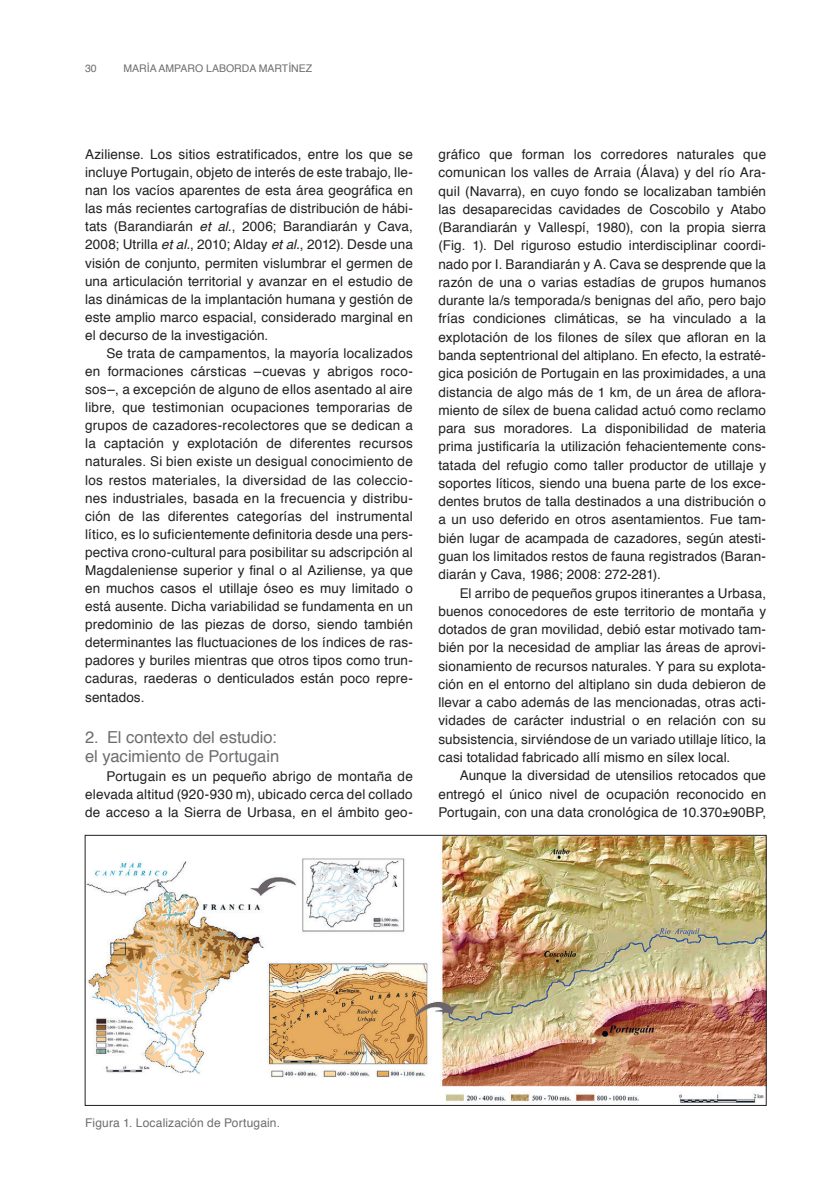
<style>
.page{position:relative;width:830px;height:1191px;background:#fff}
.page>*{position:absolute;margin:0;border:0;box-sizing:border-box;transform-origin:0 0}
.t1{font:16.5px/19.8px "Helvetica";color:#6c6d70}
.t2{font:13.5px/18.3px "Helvetica";letter-spacing:.01em;color:#231f20;text-align:justify}
.t3{font:12px "Helvetica";letter-spacing:.01em;color:#6c6d70}
.t4{font:10.5px "Helvetica";color:#6c6d70}
.s1{font-style:italic}
</style>
<div class="page">
<img style="left:87px;top:837px;width:677px;height:266px">
<div style="left:85px;top:835px;width:681px;height:270px;border:1px solid #231f20"></div>
<p class="t4" style="left:85px;top:64px;width:13px">30</p>
<p class="t4" style="left:123px;top:64px;width:190px">MARÍA AMPARO LABORDA MARTÍNEZ</p>
<p class="t2" style="left:85px;top:146px;width:329px">Aziliense. Los sitios estratificados, entre los que se incluye Portugain, objeto de interés de este trabajo, lle&shy;nan los vacíos aparentes de esta área geográfica en las más recientes cartografías de distribución de hábi&shy;tats (Barandiarán <span class="s1">et al.</span>, 2006; Barandiarán y Cava, 2008; Utrilla <span class="s1">et al.</span>, 2010; Alday <span class="s1">et al.</span>, 2012). Desde una visión de conjunto, permiten vislumbrar el germen de una articulación territorial y avanzar en el estudio de las dinámicas de la implantación humana y gestión de este amplio marco espacial, considerado marginal en el decurso de la investigación.</p>
<p class="t2" style="left:85px;top:345px;width:329px;text-indent:21px">Se trata de campamentos, la mayoría localizados en formaciones cársticas –cuevas y abrigos roco&shy;sos–, a excepción de alguno de ellos asentado al aire libre, que testimonian ocupaciones temporarias de grupos de cazadores-recolectores que se dedican a la captación y explotación de diferentes recursos naturales. Si bien existe un desigual conocimiento de los restos materiales, la diversidad de las coleccio&shy;nes industriales, basada en la frecuencia y distribu&shy;ción de las diferentes categorías del instrumental lítico, es lo suficientemente definitoria desde una pers&shy;pectiva crono-cultural para posibilitar su adscripción al Magdaleniense superior y final o al Aziliense, ya que en muchos casos el utillaje óseo es muy limitado o está ausente. Dicha variabilidad se fundamenta en un predominio de las piezas de dorso, siendo también determinantes las fluctuaciones de los índices de ras&shy;padores y buriles mientras que otros tipos como trun&shy;caduras, raederas o denticulados están poco repre&shy;sentados.</p>
<p class="t1" style="left:85px;top:728px;width:195px">2. El contexto del estudio: el yacimiento de Portugain</p>
<p class="t2" style="left:85px;top:768px;width:329px;text-indent:21px">Portugain es un pequeño abrigo de montaña de elevada altitud (920-930 m), ubicado cerca del collado de acceso a la Sierra de Urbasa, en el ámbito geo-</p>
<p class="t2" style="left:438px;top:146px;width:329px">gráfico que forman los corredores naturales que comunican los valles de Arraia (Álava) y del río Ara&shy;quil (Navarra), en cuyo fondo se localizaban también las desaparecidas cavidades de Coscobilo y Atabo (Barandiarán y Vallespí, 1980), con la propia sierra (Fig. 1). Del riguroso estudio interdisciplinar coordi&shy;nado por I. Barandiarán y A. Cava se desprende que la razón de una o varias estadías de grupos humanos durante la/s temporada/s benignas del año, pero bajo frías condiciones climáticas, se ha vinculado a la explotación de los filones de sílex que afloran en la banda septentrional del altiplano. En efecto, la estraté&shy;gica posición de Portugain en las proximidades, a una distancia de algo más de 1 km, de un área de aflora&shy;miento de sílex de buena calidad actuó como reclamo para sus moradores. La disponibilidad de materia prima justificaría la utilización fehacientemente cons&shy;tatada del refugio como taller productor de utillaje y soportes líticos, siendo una buena parte de los exce&shy;dentes brutos de talla destinados a una distribución o a un uso deferido en otros asentamientos. Fue tam&shy;bién lugar de acampada de cazadores, según atesti&shy;guan los limitados restos de fauna registrados (Baran&shy;diarán y Cava, 1986; 2008: 272-281).</p>
<p class="t2" style="left:438px;top:585px;width:329px;text-indent:21px">El arribo de pequeños grupos itinerantes a Urbasa, buenos conocedores de este territorio de montaña y dotados de gran movilidad, debió estar motivado tam&shy;bién por la necesidad de ampliar las áreas de aprovi&shy;sionamiento de recursos naturales. Y para su explota&shy;ción en el entorno del altiplano sin duda debieron de llevar a cabo además de las mencionadas, otras acti&shy;vidades de carácter industrial o en relación con su subsistencia, sirviéndose de un variado utillaje lítico, la casi totalidad fabricado allí mismo en sílex local.</p>
<p class="t2" style="left:438px;top:767px;width:329px;text-indent:21px">Aunque la diversidad de utensilios retocados que entregó el único nivel de ocupación reconocido en Portugain, con una data cronológica de 10.370±90BP,</p>
<p class="t3" style="left:85px;top:1118px;width:196px">Figura 1. Localización de Portugain.</p>
</div>
